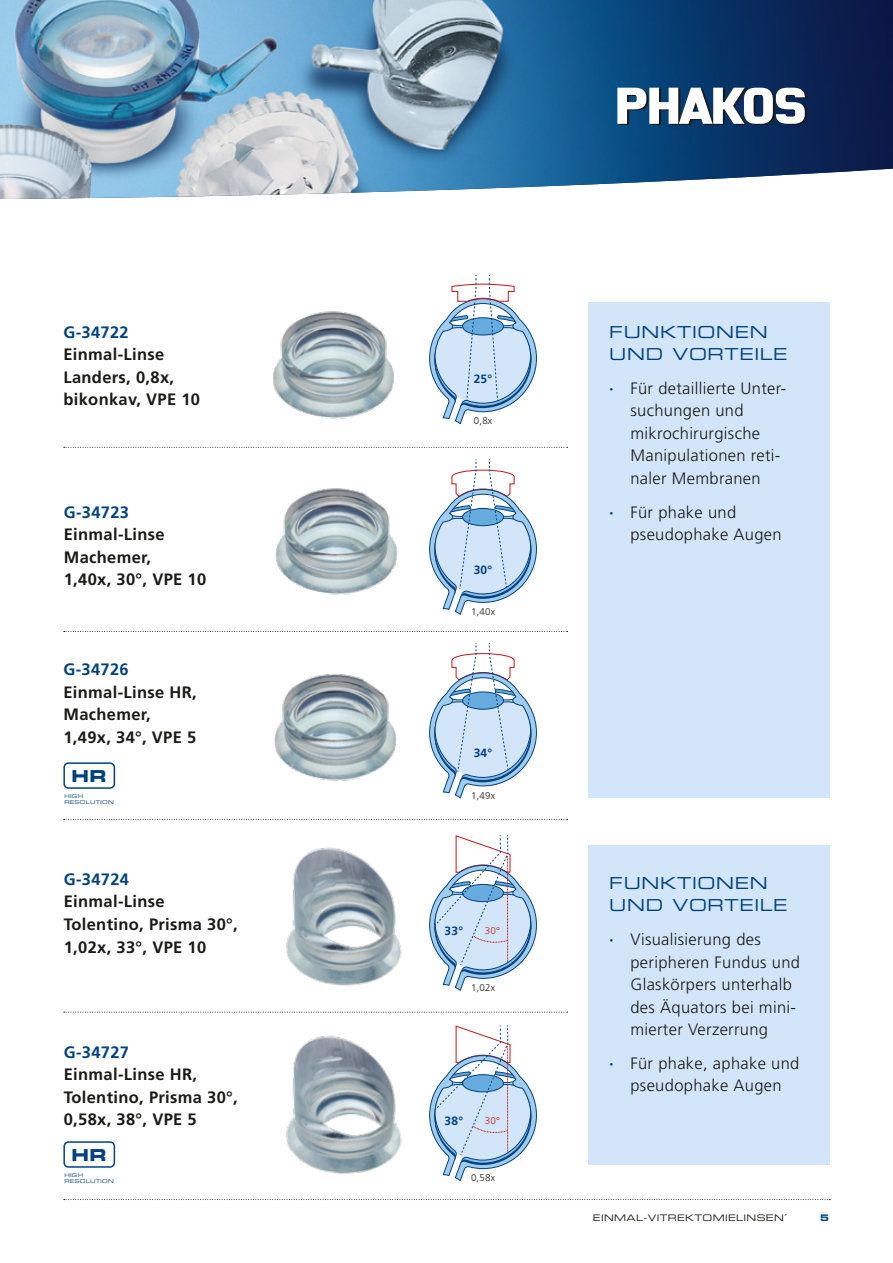
<style>
.page{position:relative;width:893px;height:1263px;background:#fff}
.page>*{position:absolute;margin:0;border:0;box-sizing:border-box;transform-origin:0 0}
.t1{font:300 16.5px/22.5px "Frutiger LT Std";letter-spacing:.02em;color:#1a1a18}
.t2{font:700 16.5px/22.5px "Frutiger LT Std";letter-spacing:.02em;color:#1a1a18}
.t3{font:16.5px/22.5px "Eurostile LT Std Ex 2";letter-spacing:.04em;color:#004281}
.t4{font:700 16.5px "Frutiger LT Std";letter-spacing:.02em;color:#004281}
.t5{font:16.5px "Eurostile LT Std Bold Ex 2";color:#004281}
.t6{font:700 12px "Frutiger LT Std";letter-spacing:.02em;color:#004281}
.t7{font:300 9.75px "Frutiger LT Std";letter-spacing:.02em;color:#1a1a18}
.t8{font:300 9.75px "Frutiger LT Std";color:#c51618}
.t9{font:9px "Eurostile LT Std Ex 2";letter-spacing:.04em;color:#1a1a18}
.t10{font:9px "Eurostile LT Std Bold Ex 2";color:#004281}
.t11{font:5.25px/6px "Eurostile LT Std Ex 2";letter-spacing:.04em;color:#004281}
.s1{font-weight:700;color:#004281}
</style>
<div class="page">
<div style="left:588px;top:302px;width:241px;height:496px;background:#d3e5f8"></div>
<div style="left:588px;top:845px;width:241px;height:319px;background:#d3e5f8"></div>
<img style="left:0;top:0;width:893px;height:199px">
<svg style="left:64px;top:447px;width:504px;height:1px"></svg>
<svg style="left:64px;top:819px;width:504px;height:1px"></svg>
<svg style="left:64px;top:1012px;width:504px;height:1px"></svg>
<svg style="left:64px;top:631px;width:504px;height:1px"></svg>
<svg style="left:64px;top:1199px;width:766px;height:1px"></svg>
<svg style="left:617px;top:88px;width:190px;height:37px"></svg>
<img style="left:274px;top:674px;width:122px;height:107px">
<img style="left:286px;top:847px;width:116px;height:139px">
<img style="left:286px;top:1035px;width:116px;height:139px">
<img style="left:275px;top:488px;width:123px;height:107px">
<img style="left:273px;top:311px;width:121px;height:108px">
<svg style="left:429px;top:459px;width:108px;height:156px"></svg>
<svg style="left:429px;top:642px;width:108px;height:156px"></svg>
<svg style="left:429px;top:275px;width:108px;height:149px"></svg>
<svg style="left:429px;top:835px;width:108px;height:156px"></svg>
<svg style="left:429px;top:1025px;width:108px;height:156px"></svg>
<div style="left:63px;top:762px;width:52px;height:27px;border:2px solid #004281;border-radius:4px"></div>
<div style="left:63px;top:1141px;width:52px;height:27px;border:2px solid #004281;border-radius:4px"></div>
<p class="t4" style="left:63px;top:322px;width:67px">G-34722</p>
<p class="t2" style="left:63px;top:343px;width:138px">Einmal-Linse<br>Landers, 0,8x, bikonkav, VPE 10</p>
<p class="t4" style="left:64px;top:502px;width:67px">G-34723</p>
<p class="t2" style="left:64px;top:523px;width:144px">Einmal-Linse<br>Machemer,<br>1,40x, 30°, VPE 10</p>
<p class="t4" style="left:63px;top:660px;width:67px">G-34726</p>
<p class="t2" style="left:63px;top:681px;width:135px">Einmal-Linse HR,<br>Machemer,<br>1,49x, 34°, VPE 5</p>
<p class="t5" style="left:71px;top:764px;width:36px">HR</p>
<p class="t11" style="left:64px;top:792px;width:51px">HIGH<br>RESOLUTION</p>
<p class="t4" style="left:64px;top:869px;width:67px">G-34724</p>
<p class="t2" style="left:64px;top:890px;width:176px">Einmal-Linse<br>Tolentino, Prisma 30°,<br>1,02x, 33°, VPE 10</p>
<p class="t4" style="left:64px;top:1042px;width:67px">G-34727</p>
<p class="t2" style="left:64px;top:1063px;width:176px">Einmal-Linse HR,<br>Tolentino, Prisma 30°,<br>0,58x, 38°, VPE 5</p>
<p class="t5" style="left:71px;top:1143px;width:36px">HR</p>
<p class="t11" style="left:64px;top:1171px;width:51px">HIGH<br>RESOLUTION</p>
<p class="t6" style="left:474px;top:372px;width:20px">25°</p>
<p class="t7" style="left:474px;top:415px;width:20px">0,8x</p>
<p class="t6" style="left:474px;top:562px;width:20px">30°</p>
<p class="t7" style="left:471px;top:606px;width:26px">1,40x</p>
<p class="t6" style="left:474px;top:746px;width:20px">34°</p>
<p class="t7" style="left:471px;top:790px;width:26px">1,49x</p>
<p class="t6" style="left:444px;top:924px;width:20px">33°</p>
<p class="t8" style="left:485px;top:925px;width:17px">30°</p>
<p class="t7" style="left:471px;top:982px;width:26px">1,02x</p>
<p class="t6" style="left:444px;top:1114px;width:20px">38°</p>
<p class="t8" style="left:485px;top:1115px;width:17px">30°</p>
<p class="t7" style="left:471px;top:1172px;width:26px">0,58x</p>
<p class="t3" style="left:609px;top:320px;width:180px">FUNKTIONEN<br>UND VORTEILE</p>
<p class="t1" style="left:630px;top:377px;width:157px;text-indent:-21px"><span class="s1">·</span> Für detaillierte Unter&shy;suchungen und mikrochirurgische<br>Manipulationen reti&shy;naler Membranen</p>
<p class="t1" style="left:630px;top:501px;width:153px;text-indent:-21px"><span class="s1">·</span> Für phake und pseudophake Augen</p>
<p class="t3" style="left:609px;top:871px;width:180px">FUNKTIONEN<br>UND VORTEILE</p>
<p class="t1" style="left:630px;top:928px;width:171px;text-indent:-21px"><span class="s1">·</span> Visualisierung des peripheren Fundus und<br>Glaskörpers unterhalb des Äquators bei mini&shy;mierter Verzerrung</p>
<p class="t1" style="left:609px;top:1052px;width:192px;text-align:center"><span class="s1">·</span> Für phake, aphake und pseudophake Augen</p>
<p class="t9" style="left:593px;top:1211px;width:195px">EINMAL-VITREKTOMIELINSEN´</p>
<p class="t10" style="left:820px;top:1211px;width:10px">5</p>
</div>
